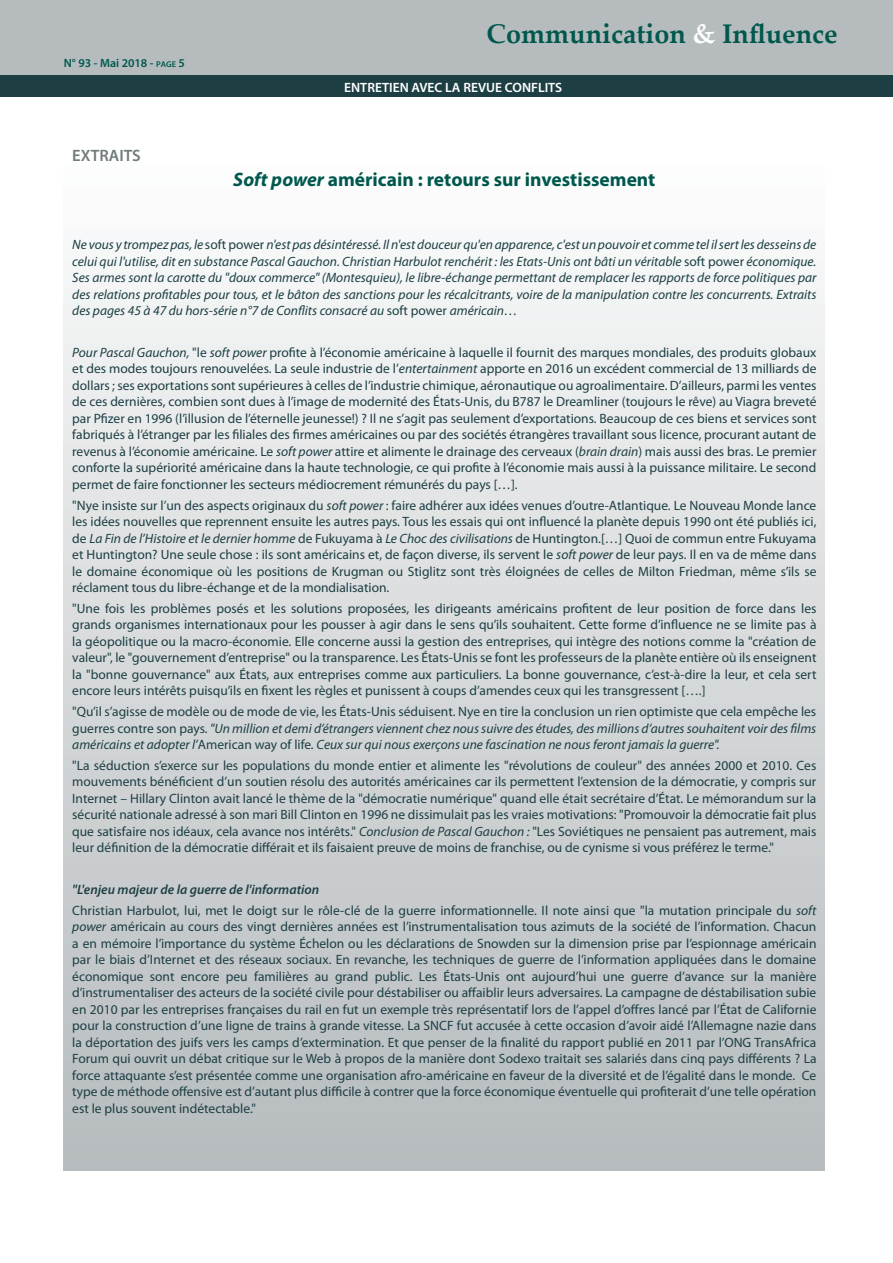
<style>
.page{position:relative;width:893px;height:1263px;background:#fff}
.page>*{position:absolute;margin:0;border:0;box-sizing:border-box;transform-origin:0 0}
.t1{font:700 27px "Palatino Linotype";color:#00584c}
.Titre_article_P1-4{font:700 19.5px "Myriad Pro";color:#00584c}
.Titre_colonnes{font:600 16.5px "Myriad Pro";color:#727b7c}
.Style_de_paragraphe{font:13.5px/16.5px "Myriad Pro";color:#1d3f44;text-align:justify}
.Style_de_paragraphe-2{font:italic 13.5px/16.5px "Myriad Pro";color:#1d3f44;text-align:justify}
.Style_de_paragraphe-3{font:italic 600 13.5px "Myriad Pro";color:#1d3f44}
.t2{font:600 13.5px "Myriad Pro";color:#fff}
.t3{font:600 12px "Myriad Pro";color:#00584c}
.s1{font-size:8.4px}
.s2{color:#fff}
.s3{font-style:italic}
.s4{font-style:normal}
</style>
<div class="page">
<div style="left:0;top:0;width:893px;height:74px;background:#b6bcbe"></div>
<div style="left:0;top:76px;width:893px;height:21px;background:#1d3f44"></div>
<div style="left:64px;top:123px;width:761px;height:1047px;background:linear-gradient(to bottom,#fff,#b4b9bc)"></div>
<p class="t3" style="left:64px;top:55px;width:123px">N° 93 - Mai 2018 - <span class="s1">page</span> 5</p>
<p class="Titre_colonnes" style="left:72px;top:145px;width:70px">EXTRAITS</p>
<p class="t1" style="left:487px;top:14px;width:353px">Communication <span class="s2">&amp;</span> Influence</p>
<p class="t2" style="left:344px;top:79px;width:220px">ENTRETIEN AVEC LA REVUE CONFLITS</p>
<p class="Titre_article_P1-4" style="left:233px;top:167px;width:424px"><span class="s3">Soft power</span> américain : retours sur investissement</p>
<p class="Style_de_paragraphe-2" style="left:72px;top:236px;width:746px">Ne vous y trompez pas, le <span class="s4">soft power</span> n'est pas désintéressé. Il n'est douceur qu'en apparence, c'est un pouvoir et comme tel il sert les desseins de celui qui l'utilise, dit en substance Pascal Gauchon. Christian Harbulot renchérit : les Etats-Unis ont bâti un véritable <span class="s4">soft power</span> économique.<br>Ses armes sont la carotte du "doux commerce" (Montesquieu), le libre-échange permettant de remplacer les rapports de force politiques par des relations profitables pour tous, et le bâton des sanctions pour les récalcitrants, voire de la manipulation contre les concurrents. Extraits des pages 45 à 47 du hors-série n°7 de Conflits consacré au <span class="s4">soft power</span> américain…</p>
<p class="Style_de_paragraphe" style="left:72px;top:344px;width:746px"><span class="s3">Pour Pascal Gauchon,</span> "le <span class="s3">soft power</span> profite à l’économie américaine à laquelle il fournit des marques mondiales, des produits globaux et des modes toujours renouvelées. La seule industrie de l’<span class="s3">entertainment</span> apporte en 2016 un excédent commercial de 13 milliards de dollars ; ses exportations sont supérieures à celles de l’industrie chimique, aéronautique ou agroalimentaire. D’ailleurs, parmi les ventes de ces dernières, combien sont dues à l’image de modernité des États-Unis, du B787 le Dreamliner (toujours le rêve) au Viagra breveté par Pfizer en 1996 (l’illusion de l’éternelle jeunesse!) ? Il ne s’agit pas seulement d’exportations. Beaucoup de ces biens et services sont fabriqués à l’étranger par les filiales des firmes américaines ou par des sociétés étrangères travaillant sous licence, procurant autant de revenus à l’économie américaine. Le <span class="s3">soft power</span> attire et alimente le drainage des cerveaux (<span class="s3">brain drain</span>) mais aussi des bras. Le premier conforte la supériorité américaine dans la haute technologie, ce qui profite à l’économie mais aussi à la puissance militaire. Le second permet de faire fonctionner les secteurs médiocrement rémunérés du pays […].</p>
<p class="Style_de_paragraphe" style="left:72px;top:496px;width:746px">"Nye insiste sur l’un des aspects originaux du <span class="s3">soft power</span> : faire adhérer aux idées venues d’outre-Atlantique. Le Nouveau Monde lance les idées nouvelles que reprennent ensuite les autres pays. Tous les essais qui ont influencé la planète depuis 1990 ont été publiés ici, de <span class="s3">La Fin de l’Histoire et le dernier homme</span> de Fukuyama à <span class="s3">Le Choc des civilisations</span> de Huntington.[…] Quoi de commun entre Fukuyama et Huntington? Une seule chose : ils sont américains et, de façon diverse, ils servent le <span class="s3">soft power</span> de leur pays. Il en va de même dans le domaine économique où les positions de Krugman ou Stiglitz sont très éloignées de celles de Milton Friedman, même s’ils se réclament tous du libre-échange et de la mondialisation.</p>
<p class="Style_de_paragraphe" style="left:72px;top:600px;width:746px">"Une fois les problèmes posés et les solutions proposées, les dirigeants américains profitent de leur position de force dans les grands organismes internationaux pour les pousser à agir dans le sens qu’ils souhaitent. Cette forme d’influence ne se limite pas à la géopolitique ou la macro-économie. Elle concerne aussi la gestion des entreprises, qui intègre des notions comme la "création de valeur", le "gouvernement d’entreprise" ou la transparence. Les États-Unis se font les professeurs de la planète entière où ils enseignent la "bonne gouvernance" aux États, aux entreprises comme aux particuliers. La bonne gouvernance, c’est-à-dire la leur, et cela sert encore leurs intérêts puisqu’ils en fixent les règles et punissent à coups d’amendes ceux qui les transgressent [….]</p>
<p class="Style_de_paragraphe-2" style="left:72px;top:703px;width:746px"><span class="s4">"Qu’il s’agisse de modèle ou de mode de vie, les États-Unis séduisent. Nye en tire la conclusion un rien optimiste que cela empêche les guerres contre son pays.</span> "Un million et demi d’étrangers viennent chez nous suivre des études, des millions d’autres souhaitent voir des films américains et adopter l’<span class="s4">American way of life</span>. Ceux sur qui nous exerçons une fascination ne nous feront jamais la guerre".</p>
<p class="Style_de_paragraphe" style="left:72px;top:757px;width:746px">"La séduction s’exerce sur les populations du monde entier et alimente les "révolutions de couleur" des années 2000 et 2010. Ces mouvements bénéficient d’un soutien résolu des autorités américaines car ils permettent l’extension de la démocratie, y compris sur Internet – Hillary Clinton avait lancé le thème de la "démocratie numérique" quand elle était secrétaire d’État. Le mémorandum sur la sécurité nationale adressé à son mari Bill Clinton en 1996 ne dissimulait pas les vraies motivations: "Promouvoir la démocratie fait plus que satisfaire nos idéaux, cela avance nos intérêts." <span class="s3">Conclusion de Pascal Gauchon :</span> "Les Soviétiques ne pensaient pas autrement, mais leur définition de la démocratie différait et ils faisaient preuve de moins de franchise, ou de cynisme si vous préférez le terme."</p>
<p class="Style_de_paragraphe-3" style="left:72px;top:881px;width:248px">"L'enjeu majeur de la guerre de l'information</p>
<p class="Style_de_paragraphe" style="left:72px;top:901px;width:746px">Christian Harbulot, lui, met le doigt sur le rôle-clé de la guerre informationnelle. Il note ainsi que "la mutation principale du <span class="s3">soft power</span> américain au cours des vingt dernières années est l’instrumentalisation tous azimuts de la société de l’information. Chacun a en mémoire l’importance du système Échelon ou les déclarations de Snowden sur la dimension prise par l’espionnage américain par le biais d’Internet et des réseaux sociaux. En revanche, les techniques de guerre de l’information appliquées dans le domaine économique sont encore peu familières au grand public. Les États-Unis ont aujourd’hui une guerre d’avance sur la manière d’instrumentaliser des acteurs de la société civile pour déstabiliser ou affaiblir leurs adversaires. La campagne de déstabilisation subie en 2010 par les entreprises françaises du rail en fut un exemple très représentatif lors de l’appel d’offres lancé par l’État de Californie pour la construction d’une ligne de trains à grande vitesse. La SNCF fut accusée à cette occasion d’avoir aidé l’Allemagne nazie dans la déportation des juifs vers les camps d’extermination. Et que penser de la finalité du rapport publié en 2011 par l’ONG TransAfrica Forum qui ouvrit un débat critique sur le Web à propos de la manière dont Sodexo traitait ses salariés dans cinq pays différents ? La force attaquante s’est présentée comme une organisation afro-américaine en faveur de la diversité et de l’égalité dans le monde. Ce type de méthode offensive est d’autant plus difficile à contrer que la force économique éventuelle qui profiterait d’une telle opération est le plus souvent indétectable."</p>
</div>
